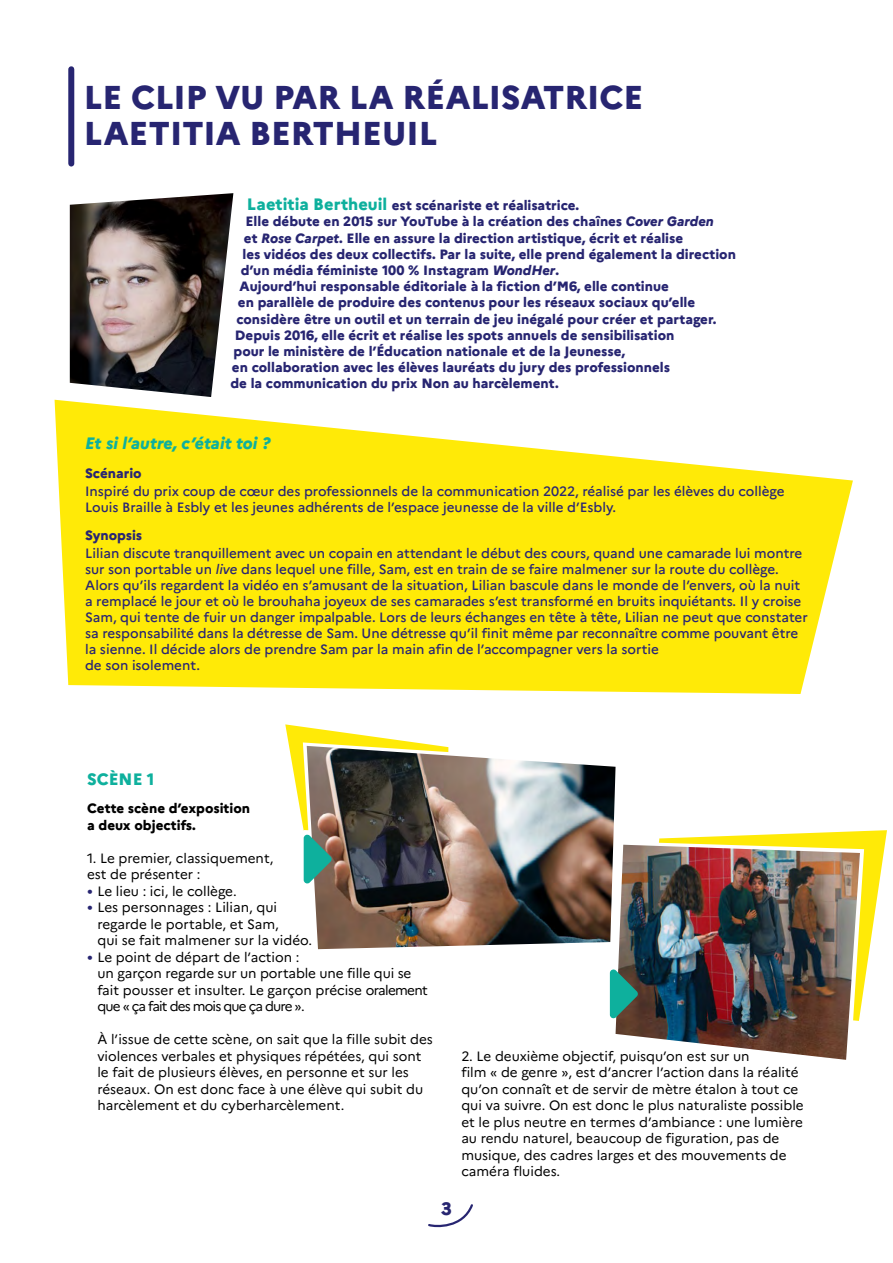
<style>
.page{position:relative;width:893px;height:1263px;background:#fff}
.page>*{position:absolute;margin:0;border:0;box-sizing:border-box;transform-origin:0 0}
.t1{font:800 33px/36px "Marianne";color:#272571}
.t2{font:800 18px "Marianne";color:#272571}
.t3{font:italic 800 16.5px "Marianne";color:#0eb09d}
.t4{font:800 16.5px "Marianne";color:#0eb09d}
.t5{font:500 13.5px/16px "Marianne";color:#292574}
.t6{font:13.5px/16.5px "Marianne";color:#000}
.t7{font:800 13.5px "Marianne";color:#272571}
.t8{font:800 13.5px/16.5px "Marianne";color:#000}
.t9{font:800 13.5px "Marianne";color:#292574}
.s1{font-size:16.5px;color:#0eb09d}
.s2{font-style:italic}
.s3{font-size:16.5px;color:#272571}
</style>
<div class="page">
<svg style="left:428px;top:1204px;width:45px;height:24px"></svg>
<svg style="left:55px;top:400px;width:798px;height:294px;fill:#ffea07"></svg>
<img style="left:70px;top:193px;width:163px;height:204px">
<div style="left:68px;top:69px;width:6px;height:95px;background:#272571"></div>
<img style="left:616px;top:845px;width:233px;height:215px">
<img style="left:659px;top:830px;width:228px;height:191px">
<img style="left:314px;top:747px;width:302px;height:202px">
<img style="left:285px;top:724px;width:163px;height:161px">
<svg style="left:610px;top:968px;width:28px;height:51px"></svg>
<h1 class="t1" style="left:84px;top:79px;width:561px">LE CLIP VU PAR LA RÉALISATRICE<br>LAETITIA BERTHEUIL</h1>
<p class="t7" style="left:247px;top:197px;width:333px"><span class="s1">Laetitia Bertheuil</span> est scénariste et réalisatrice.</p>
<p class="t7" style="left:245px;top:213px;width:470px">Elle débute en 2015 sur YouTube à la création des chaînes <span class="s2">Cover Garden</span></p>
<p class="t7" style="left:244px;top:230px;width:441px">et <span class="s2">Rose Carpet</span>. Elle en assure la direction artistique, écrit et réalise</p>
<p class="t7" style="left:242px;top:246px;width:495px">les vidéos des deux collectifs. Par la suite, elle prend également la direction</p>
<p class="t7" style="left:241px;top:262px;width:319px">d’un média féministe 100 % Instagram <span class="s2">WondHer</span>.</p>
<p class="t7" style="left:239px;top:278px;width:431px">Aujourd’hui responsable éditoriale à la fiction d’M6, elle continue</p>
<p class="t7" style="left:238px;top:294px;width:459px">en parallèle de produire des contenus pour les réseaux sociaux qu’elle</p>
<p class="t7" style="left:236px;top:311px;width:481px">considère être un outil et un terrain de jeu inégalé pour créer et partager.</p>
<p class="t7" style="left:235px;top:327px;width:441px">Depuis 2016, elle écrit et réalise les spots annuels de sensibilisation</p>
<p class="t7" style="left:233px;top:343px;width:393px">pour le ministère de l’Éducation nationale et de la Jeunesse,</p>
<p class="t7" style="left:232px;top:359px;width:440px">en collaboration avec les élèves lauréats du jury des professionnels</p>
<p class="t7" style="left:230px;top:375px;width:329px">de la communication du prix Non au harcèlement.</p>
<p class="t3" style="left:85px;top:433px;width:187px">Et si l’autre, c’était toi ?</p>
<p class="t9" style="left:85px;top:464px;width:58px">Scénario</p>
<p class="t5" style="left:85px;top:483px;width:701px">Inspiré du prix coup de cœur des professionnels de la communication 2022, réalisé par les élèves du collège<br>Louis Braille à Esbly et les jeunes adhérents de l’espace jeunesse de la ville d’Esbly.</p>
<p class="t9" style="left:85px;top:527px;width:59px">Synopsis</p>
<p class="t5" style="left:85px;top:545px;width:724px">Lilian discute tranquillement avec un copain en attendant le début des cours, quand une camarade lui montre sur son portable un <span class="s2">live</span> dans lequel une fille, Sam, est en train de se faire malmener sur la route du collège.<br>Alors qu’ils regardent la vidéo en s’amusant de la situation, Lilian bascule dans le monde de l’envers, où la nuit a remplacé le jour et où le brouhaha joyeux de ses camarades s’est transformé en bruits inquiétants. Il y croise Sam, qui tente de fuir un danger impalpable. Lors de leurs échanges en tête à tête, Lilian ne peut que constater sa responsabilité dans la détresse de Sam. Une détresse qu’il finit même par reconnaître comme pouvant être la sienne. Il décide alors de prendre Sam par la main afin de l’accompagner vers la sortie<br>de son isolement.</p>
<p class="t4" style="left:87px;top:769px;width:69px">SCÈNE 1</p>
<p class="t8" style="left:87px;top:800px;width:164px">Cette scène d’exposition a deux objectifs.</p>
<p class="t6" style="left:87px;top:849px;width:188px">1. Le premier, classiquement, est de présenter :</p>
<p class="t6" style="left:87px;top:882px;width:151px"><span class="s3">•</span> Le lieu : ici, le collège.</p>
<p class="t6" style="left:97px;top:899px;width:216px;text-indent:-10px"><span class="s3">•</span> Les personnages : Lilian, qui regarde le portable, et Sam,<br>qui se fait malmener sur la vidéo.</p>
<p class="t6" style="left:97px;top:948px;width:332px;text-indent:-10px"><span class="s3">•</span> Le point de départ de l’action :<br>un garçon regarde sur un portable une fille qui se fait pousser et insulter. Le garçon précise oralement que « ça fait des mois que ça dure ».</p>
<p class="t6" style="left:97px;top:1031px;width:337px">À l’issue de cette scène, on sait que la fille subit des violences verbales et physiques répétées, qui sont le fait de plusieurs élèves, en personne et sur les réseaux. On est donc face à une élève qui subit du harcèlement et du cyberharcèlement.</p>
<h2 class="t2" style="left:441px;top:1195px;width:12px">3</h2>
<p class="t6" style="left:461px;top:1047px;width:344px">2. Le deuxième objectif, puisqu’on est sur un<br>film « de genre », est d’ancrer l’action dans la réalité qu’on connaît et de servir de mètre étalon à tout ce qui va suivre. On est donc le plus naturaliste possible et le plus neutre en termes d’ambiance : une lumière au rendu naturel, beaucoup de figuration, pas de musique, des cadres larges et des mouvements de caméra fluides.</p>
</div>
